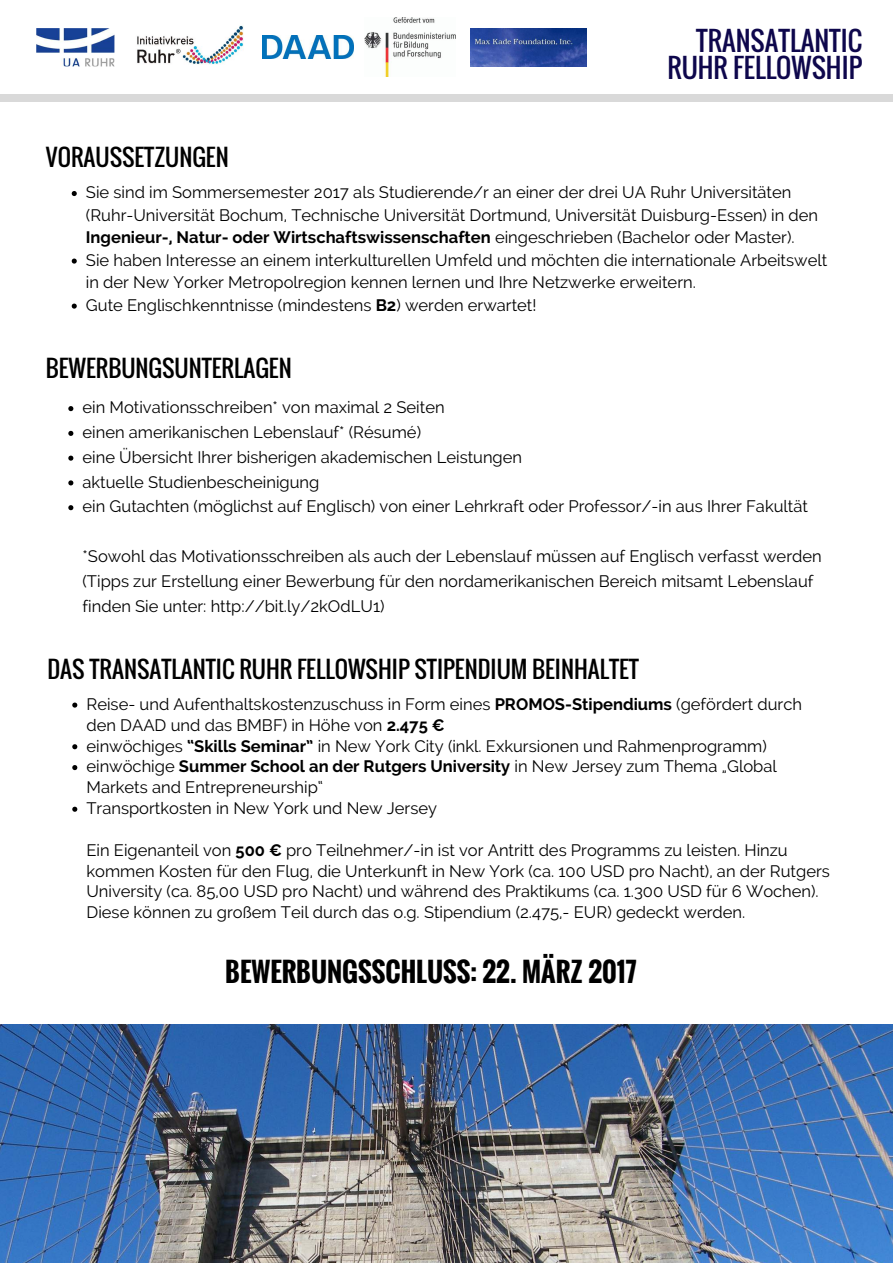
<style>
.page{position:relative;width:893px;height:1263px;background:#fff}
.page>*{position:absolute;margin:0;border:0;box-sizing:border-box;transform-origin:0 0}
.t1{font:700 26.47px "Oswald";color:#000}
.t2{font:26.47px/27px "Oswald";color:#0e074c;text-align:right}
.t3{font:23.17px "Oswald";color:#000}
.t4{font:16.58px/20.9px "Raleway";color:#000}
.s1{font-weight:700}
</style>
<div class="page">
<svg style="left:72px;top:191px;width:5px;height:5px"></svg>
<svg style="left:72px;top:259px;width:5px;height:5px"></svg>
<svg style="left:72px;top:304px;width:5px;height:5px"></svg>
<svg style="left:68px;top:406px;width:5px;height:5px"></svg>
<svg style="left:68px;top:431px;width:5px;height:5px"></svg>
<svg style="left:68px;top:456px;width:5px;height:5px"></svg>
<svg style="left:68px;top:480px;width:5px;height:5px"></svg>
<svg style="left:68px;top:505px;width:5px;height:5px"></svg>
<svg style="left:72px;top:702px;width:5px;height:6px"></svg>
<svg style="left:72px;top:744px;width:5px;height:5px"></svg>
<svg style="left:72px;top:765px;width:5px;height:5px"></svg>
<svg style="left:72px;top:807px;width:5px;height:5px"></svg>
<div style="left:0;top:94px;width:893px;height:8px;background:#d9d9d9"></div>
<img style="left:0;top:1024px;width:893px;height:239px">
<img style="left:36px;top:28px;width:79px;height:38px">
<img style="left:137px;top:25px;width:107px;height:40px">
<img style="left:263px;top:35px;width:90px;height:24px">
<img style="left:471px;top:29px;width:116px;height:37px">
<img style="left:364px;top:17px;width:91px;height:60px">
<h1 class="t2" style="left:667px;top:27px;width:196px">TRANSATLANTIC<br>RUHR FELLOWSHIP</h1>
<h2 class="t3" style="left:46px;top:139px;width:184px">VORAUSSETZUNGEN</h2>
<p class="t4" style="left:86px;top:181px;width:743px;line-height:22.5px">Sie sind im Sommersemester 2017 als Studierende/r an einer der drei UA Ruhr Universitäten (Ruhr-Universität Bochum, Technische Universität Dortmund, Universität Duisburg-Essen) in den <span class="s1">Ingenieur-, Natur- oder Wirtschaftswissenschaften</span> eingeschrieben (Bachelor oder Master).<br>Sie haben Interesse an einem interkulturellen Umfeld und möchten die internationale Arbeitswelt in der New Yorker Metropolregion kennen lernen und Ihre Netzwerke erweitern.<br>Gute Englischkenntnisse (mindestens <span class="s1">B2</span>) werden erwartet!</p>
<h2 class="t3" style="left:46px;top:350px;width:247px">BEWERBUNGSUNTERLAGEN</h2>
<p class="t4" style="left:83px;top:395px;width:727px;line-height:24.8px">ein Motivationsschreiben* von maximal 2 Seiten<br>einen amerikanischen Lebenslauf* (Résumé)<br>eine Übersicht Ihrer bisherigen akademischen Leistungen<br>aktuelle Studienbescheinigung<br>ein Gutachten (möglichst auf Englisch) von einer Lehrkraft oder Professor/-in aus Ihrer Fakultät</p>
<p class="t4" style="left:83px;top:544px;width:741px;line-height:24.8px">*Sowohl das Motivationsschreiben als auch der Lebenslauf müssen auf Englisch verfasst werden (Tipps zur Erstellung einer Bewerbung für den nordamerikanischen Bereich mitsamt Lebenslauf finden Sie unter: http://bit.ly/2kOdLU1)</p>
<h2 class="t3" style="left:48px;top:651px;width:593px">DAS TRANSATLANTIC RUHR FELLOWSHIP STIPENDIUM BEINHALTET</h2>
<p class="t4" style="left:86px;top:694px;width:717px">Reise- und Aufenthaltskostenzuschuss in Form eines <span class="s1">PROMOS-Stipendiums</span> (gefördert durch den DAAD und das BMBF) in Höhe von <span class="s1">2.475 €<br></span>einwöchiges <span class="s1">“Skills Seminar”</span> in New York City (inkl. Exkursionen und Rahmenprogramm) einwöchige <span class="s1">Summer School an der Rutgers University</span> in New Jersey zum Thema „Global Markets and Entrepreneurship“<br>Transportkosten in New York und New Jersey</p>
<p class="t4" style="left:86px;top:839px;width:745px">Ein Eigenanteil von <span class="s1">500 €</span> pro Teilnehmer/-in ist vor Antritt des Programms zu leisten. Hinzu kommen Kosten für den Flug, die Unterkunft in New York (ca. 100 USD pro Nacht), an der Rutgers University (ca. 85,00 USD pro Nacht) und während des Praktikums (ca. 1.300 USD für 6 Wochen).<br>Diese können zu großem Teil durch das o.g. Stipendium (2.475,- EUR) gedeckt werden.</p>
<h1 class="t1" style="left:225px;top:952px;width:413px">BEWERBUNGSSCHLUSS: 22. MÄRZ 2017</h1>
</div>
